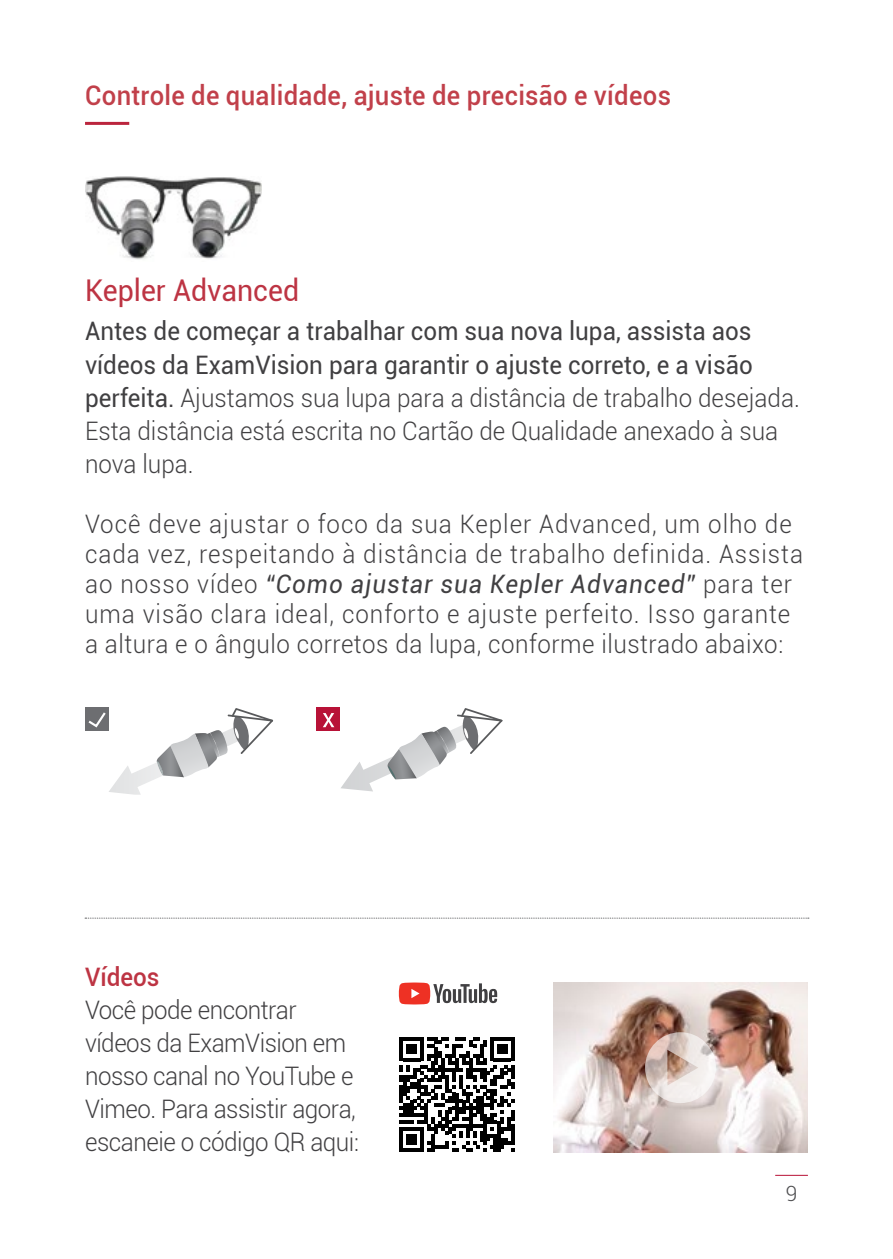
<style>
.page{position:relative;width:893px;height:1259px;background:#fff}
.page>*{position:absolute;margin:0;border:0;box-sizing:border-box;transform-origin:0 0}
.t1{font:30px "Roboto";color:#bd3443;scale:.95 1}
.t2{font:500 27px "Roboto";letter-spacing:.01em;color:#c1404a;scale:.95 1}
.t3{font:300 25.5px/30px "Roboto";letter-spacing:.04em;color:#414042;scale:.95 1}
.t4{font:300 25.5px/33px "Roboto";color:#414042;scale:.95 1}
.t5{font:300 25.5px/33px "Roboto";letter-spacing:-.02em;color:#414042;scale:.95 1}
.t6{font:500 25.5px "Roboto";color:#bd3443;scale:.95 1}
.t7{font:300 21px "Roboto";color:#4d4d4f}
.s1{font-weight:400}
.s2{font-weight:400;font-style:italic}
</style>
<div class="page">
<hr style="left:775px;top:1174px;width:33px;height:1px;background:#b81237">
<svg style="left:85px;top:917px;width:724px;height:1px"></svg>
<svg style="left:341px;top:708px;width:161px;height:83px"></svg>
<div style="left:85px;top:707px;width:24px;height:24px;background:#6d6e71"></div>
<svg style="left:88px;top:708px;width:185px;height:86px"></svg>
<div style="left:317px;top:707px;width:23px;height:24px;background:#b81237"></div>
<svg style="left:323px;top:713px;width:11px;height:14px"></svg>
<img style="left:553px;top:982px;width:255px;height:170px">
<svg style="left:645px;top:1032px;width:71px;height:71px;background:#d8c7c1"></svg>
<img style="left:85px;top:177px;width:177px;height:83px">
<hr style="left:85px;top:122px;width:44px;height:3px;background:#bb253d">
<svg style="left:399px;top:982px;width:98px;height:22px"></svg>
<svg style="left:400px;top:1037px;width:115px;height:115px"></svg>
<p class="t2" style="left:85px;top:77px;width:618px">Controle de qualidade, ajuste de precisão e vídeos</p>
<p class="t1" style="left:85px;top:270px;width:227px">Kepler Advanced</p>
<p class="t4" style="left:85px;top:314px;width:754px"><span class="s1">Antes de começar a trabalhar com sua nova lupa, assista aos vídeos da ExamVision para garantir o ajuste correto, e a visão perfeita.</span> Ajustamos sua lupa para a distância de trabalho desejada.<br>Esta distância está escrita no Cartão de Qualidade anexado à sua nova lupa.</p>
<p class="t3" style="left:85px;top:507px;width:757px">Você deve ajustar o foco da sua Kepler Advanced, um olho de cada vez, respeitando à distância de trabalho definida. Assista ao nosso vídeo <span class="s2">“Como ajustar sua Kepler Advanced”</span> para ter uma visão clara ideal, conforto e ajuste perfeito. Isso garante a altura e o ângulo corretos da lupa, conforme ilustrado abaixo:</p>
<p class="t6" style="left:85px;top:959px;width:80px">Vídeos</p>
<p class="t5" style="left:85px;top:993px;width:290px">Você pode encontrar vídeos da ExamVision em nosso canal no YouTube e<br>Vimeo. Para assistir agora, escaneie o código QR aqui:</p>
<p class="t7" style="left:786px;top:1179px;width:13px">9</p>
</div>
